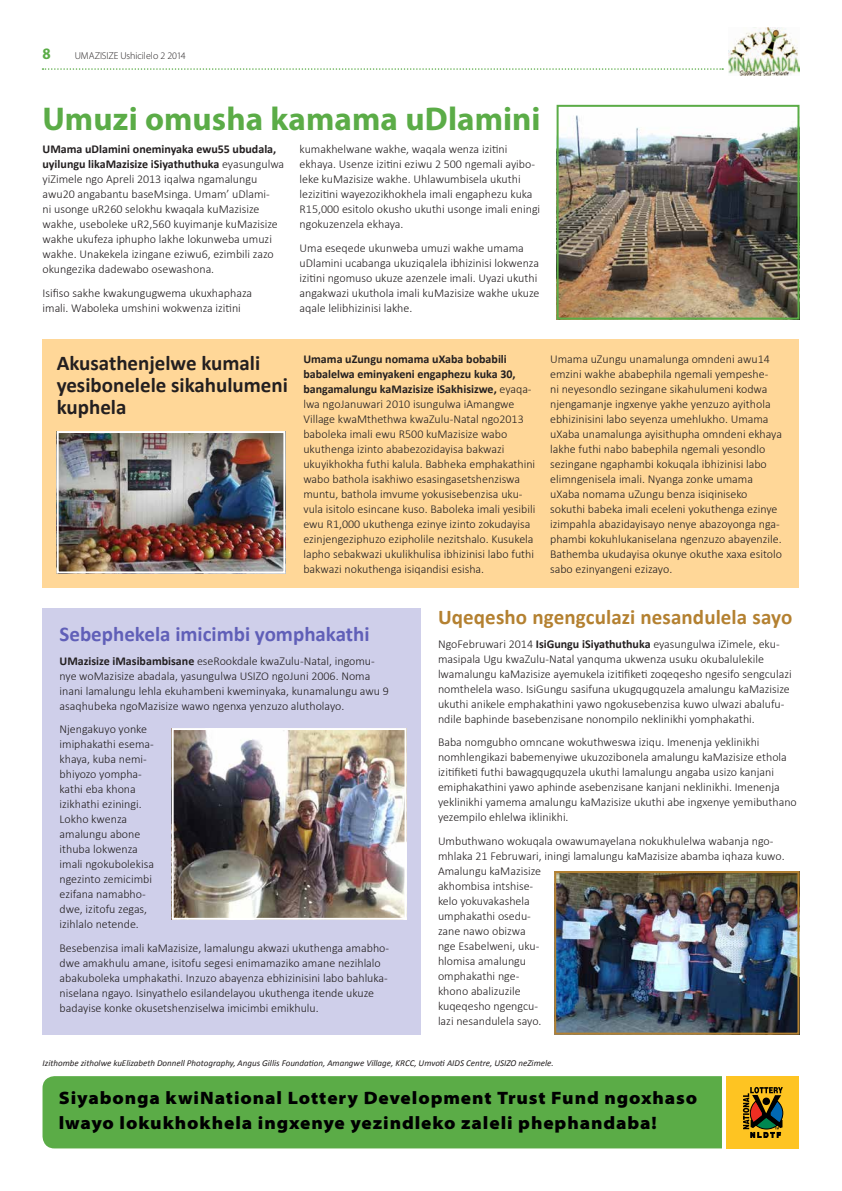
<style>
.page{position:relative;width:842px;height:1191px;background:#fff}
.page>*{position:absolute;margin:0;border:0;box-sizing:border-box;transform-origin:0 0}
.t1{font:700 33px "Myriad Pro";color:#5bac47}
.t2{font:700 21px/22px "Calibri";color:#231f20}
.t3{font:700 21px "Calibri";letter-spacing:.005em;color:#b48131}
.t4{font:700 21px "Calibri";color:#605fb8}
.t5{font:900 semi-expanded 18px/25px "Myriad Pro";letter-spacing:.05em;color:#000001}
.t6{font:700 semi-condensed 16px "Myriad Pro";color:#5bac47}
.t7{font:300 12px/15px "Calibri";color:#231f20}
.t8{font:300 10px "Myriad Pro";letter-spacing:-.01em;color:#231f20}
.t9{font:italic 9px "Calibri";color:#231f20}
.s1{font-weight:700}
</style>
<div class="page">
<img style="left:729px;top:27px;width:70px;height:49px">
<svg style="left:43px;top:68px;width:680px;height:2px"></svg>
<img style="left:560px;top:115px;width:236px;height:201px">
<div style="left:557px;top:105px;width:242px;height:214px;border:2px solid #5bac47"></div>
<div style="left:43px;top:1076px;width:679px;height:72px;background:#5bac47"></div>
<div style="left:727px;top:1076px;width:72px;height:72px;background:#fec422"></div>
<svg style="left:743px;top:1087px;width:40px;height:50px"></svg>
<div style="left:43px;top:339px;width:756px;height:249px;background:#ffd798"></div>
<img style="left:60px;top:434px;width:222px;height:136px">
<div style="left:57px;top:431px;width:228px;height:142px;border:2px solid #fff"></div>
<img style="left:557px;top:874px;width:239px;height:157px">
<div style="left:554px;top:871px;width:245px;height:163px;border:2px solid #b48131"></div>
<div style="left:43px;top:608px;width:378px;height:426px;background:#cfcfea"></div>
<img style="left:175px;top:731px;width:229px;height:186px">
<div style="left:172px;top:728px;width:235px;height:192px;border:2px solid #fff"></div>
<h3 class="t6" style="left:43px;top:44px;width:10px">8</h3>
<p class="t8" style="left:75px;top:49px;width:113px">UMAZISIZE Ushicilelo 2 2014</p>
<h1 class="t1" style="left:43px;top:97px;width:500px">Umuzi omusha kamama uDlamini</h1>
<p class="t7" style="left:43px;top:141px;width:243px"><span class="s1">UMama uDlamini oneminyaka ewu55 ubudala, uyilungu likaMazisize iSiyathuthuka</span> eyasungulwa yiZimele ngo Apreli 2013 iqalwa ngamalungu awu20 angabantu baseMsinga. Umam’ uDlami-<br>ni usonge uR260 selokhu kwaqala kuMazisize wakhe, useboleke uR2,560 kuyimanje kuMazisize wakhe ukufeza iphupho lakhe lokunweba umuzi wakhe. Unakekela izingane eziwu6, ezimbili zazo okungezika dadewabo osewashona.</p>
<p class="t7" style="left:43px;top:285px;width:211px">Isifiso sakhe kwakungugwema ukuxhaphaza imali. Waboleka umshini wokwenza izitini</p>
<p class="t7" style="left:300px;top:141px;width:242px">kumakhelwane wakhe, waqala wenza izitini ekhaya. Usenze izitini eziwu 2 500 ngemali ayibo&shy;leke kuMazisize wakhe. Uhlawumbisela ukuthi lezizitini wayezozikhokhela imali engaphezu kuka R15,000 esitolo okusho ukuthi usonge imali eningi ngokuzenzela ekhaya.</p>
<p class="t7" style="left:300px;top:240px;width:241px">Uma eseqede ukunweba umuzi wakhe umama uDlamini ucabanga ukuziqalela ibhizinisi lokwenza izitini ngomuso ukuze azenzele imali. Uyazi ukuthi angakwazi ukuthola imali kuMazisize wakhe ukuze aqale lelibhizinisi lakhe.</p>
<h2 class="t2" style="left:57px;top:351px;width:233px">Akusathenjelwe kumali yesibonelele sikahulumeni kuphela</h2>
<p class="t7" style="left:303px;top:351px;width:233px"><span class="s1">Umama uZungu nomama uXaba bobabili babalelwa eminyakeni engaphezu kuka 30, bangamalungu kaMazisize iSakhisizwe,</span> eyaqa&shy;lwa ngoJanuwari 2010 isungulwa iAmangwe Village kwaMthethwa kwaZulu-Natal ngo2013 baboleka imali ewu R500 kuMazisize wabo ukuthenga izinto ababezozidayisa bakwazi ukuyikhokha futhi kalula. Babheka emphakathini wabo bathola isakhiwo esasingasetshenziswa muntu, bathola imvume yokusisebenzisa uku&shy;vula isitolo esincane kuso. Baboleka imali yesibili ewu R1,000 ukuthenga ezinye izinto zokudayisa ezinjengeziphuzo ezipholile nezitshalo. Kusukela lapho sebakwazi ukulikhulisa ibhizinisi labo futhi bakwazi nokuthenga isiqandisi esisha.</p>
<p class="t7" style="left:550px;top:351px;width:233px">Umama uZungu unamalunga omndeni awu14 emzini wakhe ababephila ngemali yempeshe-<br>ni neyesondlo sezingane sikahulumeni kodwa njengamanje ingxenye yakhe yenzuzo ayithola ebhizinisini labo seyenza umehlukho. Umama uXaba unamalunga ayisithupha omndeni ekhaya lakhe futhi nabo babephila ngemali yesondlo sezingane ngaphambi kokuqala ibhizinisi labo elimngenisela imali. Nyanga zonke umama uXaba nomama uZungu benza isiqiniseko sokuthi babeka imali eceleni yokuthenga ezinye izimpahla abazidayisayo nenye abazoyonga nga&shy;phambi kokuhlukaniselana ngenzuzo abayenzile.<br>Bathemba ukudayisa okunye okuthe xaxa esitolo sabo ezinyangeni ezizayo.</p>
<h2 class="t3" style="left:438px;top:603px;width:356px">Uqeqesho ngengculazi nesandulela sayo</h2>
<p class="t7" style="left:438px;top:636px;width:355px">NgoFebruwari 2014 <span class="s1">IsiGungu iSiyathuthuka</span> eyasungulwa iZimele, eku&shy;masipala Ugu kwaZulu-Natal yanquma ukwenza usuku okubalulekile lwamalungu kaMazisize ayemukela izitifiketi zoqeqesho ngesifo sengculazi nomthelela waso. IsiGungu sasifuna ukugqugquzela amalungu kaMazisize ukuthi anikele emphakathini yawo ngokusebenzisa kuwo ulwazi abalufu&shy;ndile baphinde basebenzisane nonompilo neklinikhi yomphakathi.</p>
<p class="t7" style="left:438px;top:734px;width:360px">Baba nomgubho omncane wokuthweswa iziqu. Imenenja yeklinikhi nomhlengikazi babemenyiwe ukuzozibonela amalungu kaMazisize ethola izitifiketi futhi bawagqugquzela ukuthi lamalungu angaba usizo kanjani emiphakathini yawo aphinde asebenzisane kanjani neklinikhi. Imenenja yeklinikhi yamema amalungu kaMazisize ukuthi abe ingxenye yemibuthano yezempilo ehlelwa iklinikhi.</p>
<p class="t7" style="left:438px;top:833px;width:348px">Umbuthwano wokuqala owawumayelana nokukhulelwa wabanja ngo&shy;mhlaka 21 Februwari, iningi lamalungu kaMazisize abamba iqhaza kuwo.<br>Amalungu kaMazisize<br>akhombisa intshise-<br>kelo yokuvakashela<br>umphakathi osedu-<br>zane nawo obizwa<br>nge Esabelweni, uku-<br>hlomisa amalungu<br>omphakathi nge-<br>khono abalizuzile<br>kuqeqesho ngengcu-<br>lazi nesandulela sayo.</p>
<h2 class="t4" style="left:60px;top:620px;width:312px">Sebephekela imicimbi yomphakathi</h2>
<p class="t7" style="left:60px;top:653px;width:331px"><span class="s1">UMazisize iMasibambisane</span> eseRookdale kwaZulu-Natal, ingomu&shy;nye woMazisize abadala, yasungulwa USIZO ngoJuni 2006. Noma inani lamalungu lehla ekuhambeni kweminyaka, kunamalungu awu 9 asaqhubeka ngoMazisize wawo ngenxa yenzuzo alutholayo.</p>
<p class="t7" style="left:60px;top:721px;width:96px">Njengakuyo yonke imiphakathi esema&shy;khaya, kuba nemi&shy;bhiyozo yompha&shy;kathi eba khona izikhathi eziningi.<br>Lokho kwenza amalungu abone ithuba lokwenza imali ngokubolekisa ngezinto zemicimbi ezifana namabho&shy;dwe, izitofu zegas, izihlalo netende.</p>
<p class="t7" style="left:60px;top:940px;width:331px">Besebenzisa imali kaMazisize, lamalungu akwazi ukuthenga amabho&shy;dwe amakhulu amane, isitofu segesi enimamaziko amane nezihlalo abakuboleka umphakathi. Inzuzo abayenza ebhizinisini labo bahluka&shy;niselana ngayo. Isinyathelo esilandelayou ukuthenga itende ukuze badayise konke okusetshenziselwa imicimbi emikhulu.</p>
<p class="t9" style="left:43px;top:1057px;width:513px">Izithombe zitholwe kuElizabeth Donnell Photography, Angus Gillis Foundation, Amangwe Village, KRCC, Umvoti AIDS Centre, USIZO neZimele.</p>
<h3 class="t5" style="left:59px;top:1085px;width:640px">Siyabonga kwiNational Lottery Development Trust Fund ngoxhaso lwayo lokukhokhela ingxenye yezindleko zaleli phephandaba!</h3>
</div>
